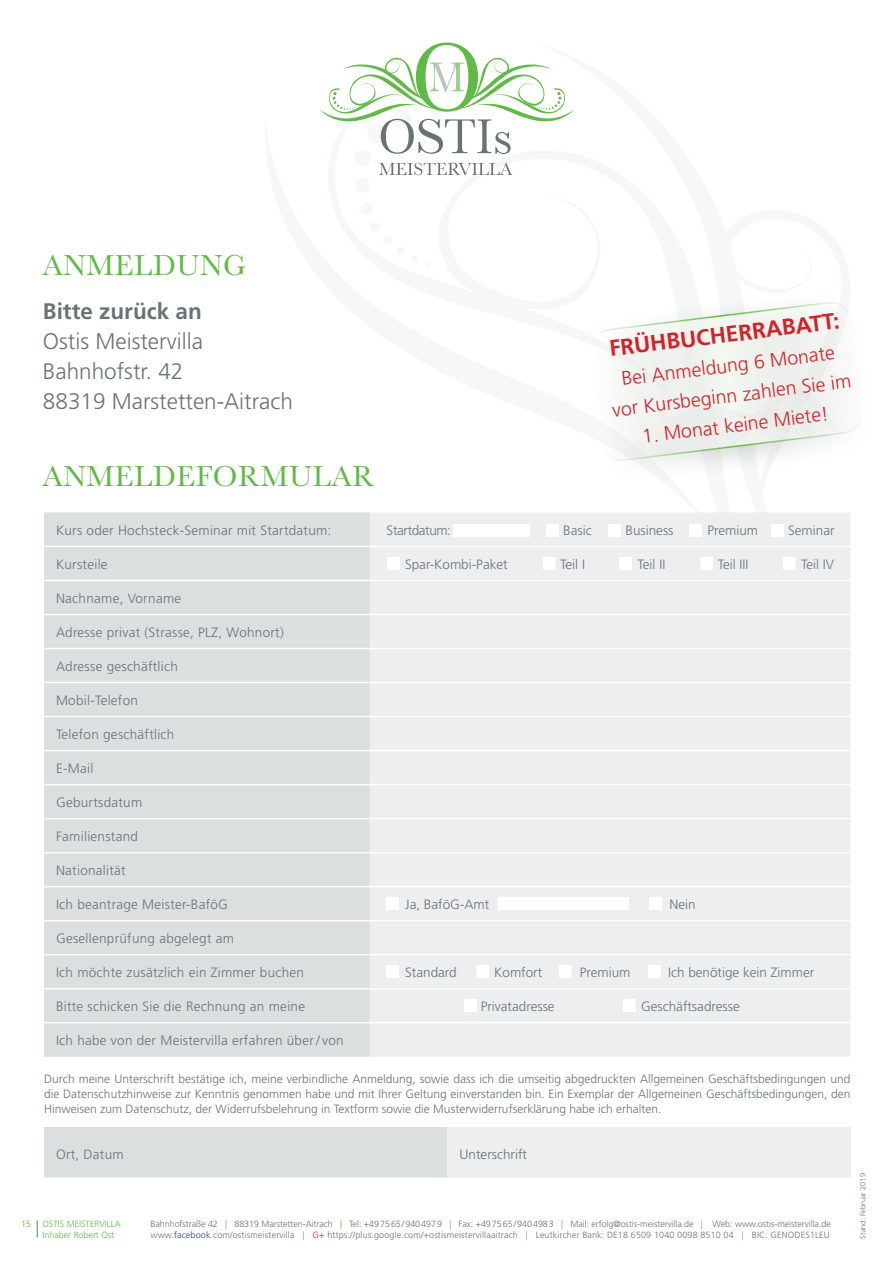
<style>
.page{position:relative;width:893px;height:1263px;background:#fff}
.page>*{position:absolute;margin:0;border:0;box-sizing:border-box;transform-origin:0 0}
.t1{font:30px "Baskerville";letter-spacing:.02em;color:#60bb46}
.t2{font:300 22.5px/30px "Frutiger LT";color:#697374}
.t3{font:700 22.5px "Frutiger LT";color:#d1232a}
.t4{font:700 22.5px "Frutiger LT";color:#697374}
.t5{font:300 19.5px/30px "Frutiger LT";color:#d1232a;text-align:center}
.t6{font:300 13.5px "Frutiger LT";letter-spacing:.02em;color:#697374}
.t7{font:300 13.5px "Frutiger LT";color:#697374}
.t8{font:300 13.5px "Frutiger LT";letter-spacing:-.03em;color:#697374}
.t9{font:300 12px/15px "Frutiger LT";color:#697374;text-align:justify}
.t10{font:300 9px "Frutiger LT";letter-spacing:-.01em;color:#697374}
.t11{font:300 9px "Frutiger LT";letter-spacing:.015em;color:#697374}
.t12{font:300 9px "Frutiger LT";letter-spacing:-.005em;color:#60bb46}
.t13{font:300 7.5px "Frutiger LT";color:#697374}
.s1{color:#60bb46}
.s2{color:#253f8e}
.s3{color:#d1232a}
</style>
<div class="page">
<div style="left:354px;top:150px;width:17px;height:17px;background:#f6f7f7;border-radius:50%"></div>
<div style="left:354px;top:178px;width:16px;height:15px;background:#f6f7f7;border-radius:50%"></div>
<div style="left:360px;top:202px;width:13px;height:13px;background:#f6f7f7;border-radius:50%"></div>
<div style="left:370px;top:222px;width:10px;height:10px;background:#f6f7f7;border-radius:50%"></div>
<div style="left:383px;top:236px;width:9px;height:9px;background:#f6f7f7;border-radius:50%"></div>
<div style="left:396px;top:247px;width:8px;height:8px;background:#f6f7f7;border-radius:50%"></div>
<div style="left:411px;top:255px;width:6px;height:7px;background:#f6f7f7;border-radius:50%"></div>
<svg style="left:379px;top:163px;width:133px;height:12px"></svg>
<svg style="left:319px;top:43px;width:255px;height:111px"></svg>
<div style="left:44px;top:512px;width:326px;height:545px;background:#dbdfe0"></div>
<div style="left:370px;top:512px;width:480px;height:545px;background:#eceeef"></div>
<hr style="left:43px;top:546px;width:327px;height:1px;background:#fff">
<hr style="left:370px;top:546px;width:480px;height:1px;background:#fff">
<hr style="left:43px;top:580px;width:327px;height:1px;background:#fff">
<hr style="left:370px;top:580px;width:480px;height:1px;background:#fff">
<hr style="left:43px;top:614px;width:327px;height:1px;background:#fff">
<hr style="left:370px;top:614px;width:480px;height:1px;background:#fff">
<hr style="left:43px;top:648px;width:327px;height:1px;background:#fff">
<hr style="left:370px;top:648px;width:480px;height:1px;background:#fff">
<hr style="left:43px;top:682px;width:327px;height:1px;background:#fff">
<hr style="left:370px;top:682px;width:480px;height:1px;background:#fff">
<hr style="left:43px;top:716px;width:327px;height:1px;background:#fff">
<hr style="left:370px;top:716px;width:480px;height:1px;background:#fff">
<hr style="left:43px;top:750px;width:327px;height:1px;background:#fff">
<hr style="left:370px;top:750px;width:480px;height:1px;background:#fff">
<hr style="left:43px;top:784px;width:327px;height:1px;background:#fff">
<hr style="left:370px;top:784px;width:480px;height:1px;background:#fff">
<hr style="left:43px;top:818px;width:327px;height:1px;background:#fff">
<hr style="left:370px;top:818px;width:480px;height:1px;background:#fff">
<hr style="left:43px;top:852px;width:327px;height:1px;background:#fff">
<hr style="left:370px;top:852px;width:480px;height:1px;background:#fff">
<hr style="left:43px;top:886px;width:327px;height:1px;background:#fff">
<hr style="left:370px;top:886px;width:480px;height:1px;background:#fff">
<hr style="left:43px;top:920px;width:327px;height:1px;background:#fff">
<hr style="left:370px;top:920px;width:480px;height:1px;background:#fff">
<hr style="left:43px;top:954px;width:327px;height:1px;background:#fff">
<hr style="left:370px;top:954px;width:480px;height:1px;background:#fff">
<hr style="left:43px;top:988px;width:327px;height:1px;background:#fff">
<hr style="left:370px;top:988px;width:480px;height:1px;background:#fff">
<hr style="left:43px;top:1022px;width:327px;height:1px;background:#fff">
<hr style="left:370px;top:1022px;width:480px;height:1px;background:#fff">
<div style="left:43px;top:1128px;width:404px;height:51px;background:#dbdfe0"></div>
<div style="left:447px;top:1128px;width:403px;height:51px;background:#eceeef"></div>
<hr style="left:43px;top:1128px;width:1px;height:49px;background:#fff">
<hr style="left:43px;top:1177px;width:404px;height:3px;background:#fff">
<hr style="left:447px;top:1177px;width:403px;height:3px;background:#fff">
<svg style="left:591px;top:301px;width:270px;height:164px"></svg>
<div style="left:546px;top:524px;width:12px;height:13px;background:#fff"></div>
<div style="left:387px;top:557px;width:13px;height:13px;background:#fff"></div>
<div style="left:543px;top:557px;width:13px;height:13px;background:#fff"></div>
<div style="left:619px;top:557px;width:13px;height:13px;background:#fff"></div>
<div style="left:700px;top:557px;width:13px;height:13px;background:#fff"></div>
<div style="left:783px;top:557px;width:13px;height:13px;background:#fff"></div>
<div style="left:608px;top:524px;width:13px;height:13px;background:#fff"></div>
<div style="left:689px;top:524px;width:13px;height:13px;background:#fff"></div>
<div style="left:386px;top:965px;width:12px;height:13px;background:#fff"></div>
<div style="left:464px;top:999px;width:12px;height:13px;background:#fff"></div>
<div style="left:476px;top:965px;width:13px;height:13px;background:#fff"></div>
<div style="left:623px;top:999px;width:13px;height:13px;background:#fff"></div>
<div style="left:560px;top:965px;width:12px;height:13px;background:#fff"></div>
<div style="left:453px;top:524px;width:76px;height:13px;background:#fff"></div>
<svg style="left:37px;top:1220px;width:1px;height:17px"></svg>
<div style="left:648px;top:965px;width:13px;height:13px;background:#fff"></div>
<div style="left:386px;top:897px;width:13px;height:13px;background:#fff"></div>
<div style="left:649px;top:897px;width:13px;height:13px;background:#fff"></div>
<div style="left:499px;top:897px;width:130px;height:13px;background:#fff"></div>
<div style="left:771px;top:524px;width:12px;height:13px;background:#fff"></div>
<h1 class="t1" style="left:43px;top:246px;width:205px">ANMELDUNG</h1>
<h2 class="t4" style="left:43px;top:298px;width:160px">Bitte zurück an</h2>
<h2 class="t2" style="left:43px;top:326px;width:252px">Ostis Meistervilla<br>Bahnhofstr. 42<br>88319 Marstetten-Aitrach</h2>
<h1 class="t1" style="left:43px;top:457px;width:333px">ANMELDEFORMULAR</h1>
<h2 class="t3" style="left:608px;top:336px;width:233px;rotate:-7deg">FRÜHBUCHERRABATT:</h2>
<h3 class="t5" style="left:607px;top:365px;width:242px;rotate:-7deg">Bei Anmeldung 6 Monate vor Kursbeginn zahlen Sie im</h3>
<h3 class="t5" style="left:641px;top:422px;width:189px;rotate:-7deg">1. Monat keine Miete!</h3>
<p class="t6" style="left:56px;top:522px;width:277px">Kurs oder Hochsteck-Seminar mit Startdatum:</p>
<p class="t8" style="left:386px;top:522px;width:66px">Startdatum:</p>
<p class="t6" style="left:563px;top:522px;width:30px">Basic</p>
<p class="t7" style="left:625px;top:522px;width:50px">Business</p>
<p class="t7" style="left:707px;top:522px;width:52px">Premium</p>
<p class="t7" style="left:788px;top:522px;width:48px">Seminar</p>
<p class="t6" style="left:56px;top:556px;width:53px">Kursteile</p>
<p class="t7" style="left:405px;top:556px;width:104px">Spar-Kombi-Paket</p>
<p class="t6" style="left:560px;top:556px;width:26px">Teil I</p>
<p class="t6" style="left:638px;top:556px;width:29px">Teil II</p>
<p class="t6" style="left:718px;top:556px;width:32px">Teil III</p>
<p class="t6" style="left:801px;top:556px;width:34px">Teil IV</p>
<p class="t6" style="left:56px;top:590px;width:127px">Nachname, Vorname</p>
<p class="t6" style="left:56px;top:624px;width:229px">Adresse privat (Strasse, PLZ, Wohnort)</p>
<p class="t6" style="left:56px;top:658px;width:123px">Adresse geschäftlich</p>
<p class="t6" style="left:56px;top:692px;width:84px">Mobil-Telefon</p>
<p class="t6" style="left:56px;top:726px;width:120px">Telefon geschäftlich</p>
<p class="t6" style="left:56px;top:760px;width:39px">E-Mail</p>
<p class="t6" style="left:56px;top:794px;width:88px">Geburtsdatum</p>
<p class="t6" style="left:56px;top:828px;width:83px">Familienstand</p>
<p class="t6" style="left:56px;top:862px;width:71px">Nationalität</p>
<p class="t6" style="left:56px;top:896px;width:174px">Ich beantrage Meister-BaföG</p>
<p class="t7" style="left:405px;top:896px;width:85px">Ja, BaföG-Amt</p>
<p class="t6" style="left:669px;top:896px;width:28px">Nein</p>
<p class="t6" style="left:56px;top:930px;width:180px">Gesellenprüfung abgelegt am</p>
<p class="t6" style="left:56px;top:964px;width:250px">Ich möchte zusätzlich ein Zimmer buchen</p>
<p class="t7" style="left:405px;top:964px;width:53px">Standard</p>
<p class="t7" style="left:494px;top:964px;width:49px">Komfort</p>
<p class="t7" style="left:580px;top:964px;width:52px">Premium</p>
<p class="t7" style="left:668px;top:964px;width:148px">Ich benötige kein Zimmer</p>
<p class="t6" style="left:56px;top:998px;width:251px">Bitte schicken Sie die Rechnung an meine</p>
<p class="t7" style="left:481px;top:998px;width:75px">Privatadresse</p>
<p class="t7" style="left:641px;top:998px;width:100px">Geschäftsadresse</p>
<p class="t6" style="left:56px;top:1032px;width:289px">Ich habe von der Meistervilla erfahren über/ von</p>
<p class="t9" style="left:44px;top:1071px;width:808px">Durch meine Unterschrift bestätige ich, meine verbindliche Anmeldung, sowie dass ich die umseitig abgedruckten Allgemeinen Geschäftsbedingungen und die Datenschutzhinweise zur Kenntnis genommen habe und mit Ihrer Geltung einverstanden bin. Ein Exemplar der Allgemeinen Geschäftsbedingungen, den Hinweisen zum Datenschutz, der Widerrufsbelehrung in Textform sowie die Musterwiderrufserklärung habe ich erhalten.</p>
<p class="t6" style="left:56px;top:1146px;width:69px">Ort, Datum</p>
<p class="t7" style="left:460px;top:1146px;width:69px">Unterschrift</p>
<p class="t12" style="left:21px;top:1219px;width:12px">15</p>
<p class="t12" style="left:43px;top:1219px;width:80px">OSTIS MEISTERVILLA</p>
<p class="t10" style="left:151px;top:1219px;width:682px">Bahnhofstraße 42 <span class="s1">|</span> 88319 Marstetten-Aitrach <span class="s1">|</span> Tel: +497565/9404979 <span class="s1">|</span> Fax: +497565/9404983 <span class="s1">|</span> Mail: erfolg@ostis-meistervilla.de <span class="s1">|</span> Web: www.ostis-meistervilla.de</p>
<p class="t12" style="left:43px;top:1230px;width:73px">Inhaber Robert Ost</p>
<p class="t11" style="left:151px;top:1230px;width:681px">www.<span class="s2">facebook</span>.com/ostismeistervilla <span class="s1">|</span> <span class="s3">G+</span> https://plus.google.com/+ostismeistervillaaitrach <span class="s1">|</span> Leutkircher Bank: DE18 6509 1040 0098 8510 04 <span class="s1">|</span> BIC: GENODES1LEU</p>
<p class="t13" style="left:859px;top:1239px;width:67px;rotate:-90deg">Stand: Februar 2019</p>
</div>
